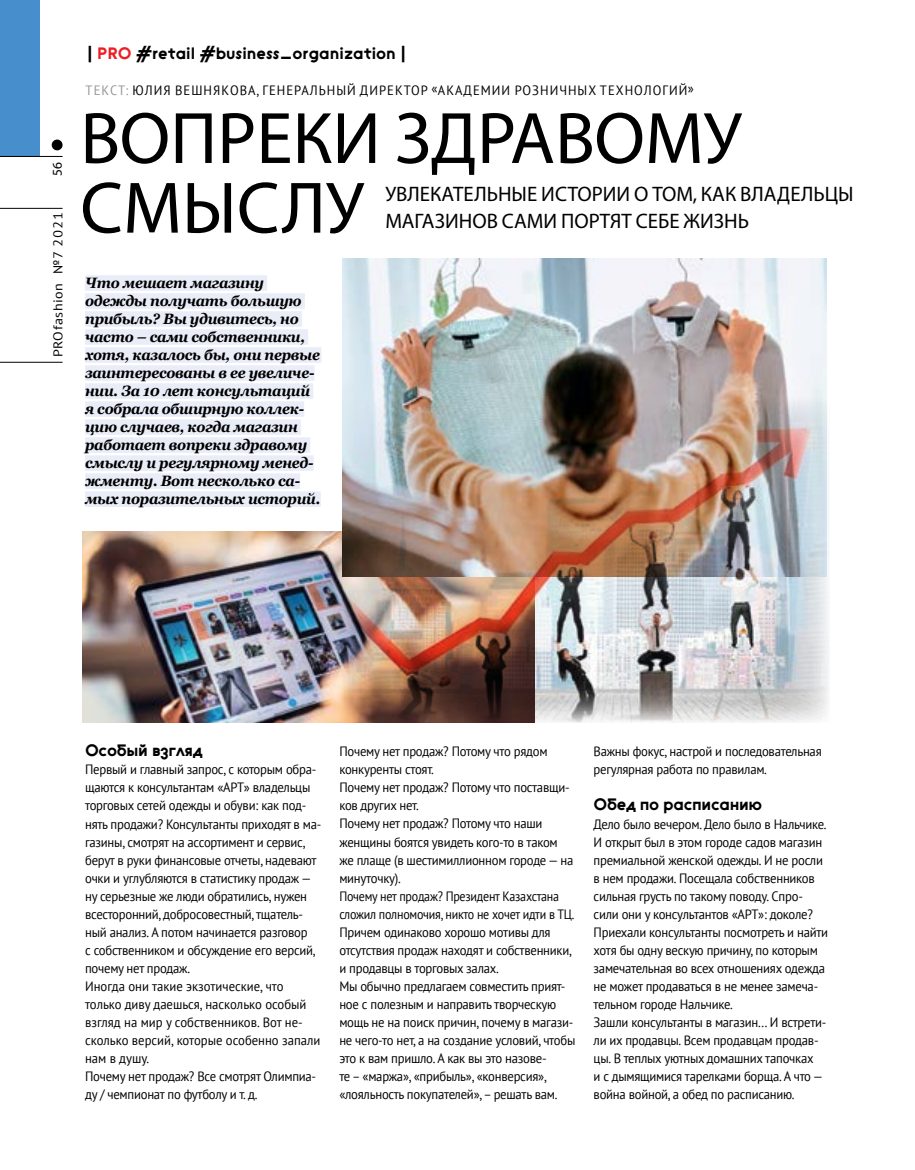
<style>
.page{position:relative;width:915px;height:1170px;background:#fff}
.page>*{position:absolute;margin:0;border:0;box-sizing:border-box;transform-origin:0 0}
.t1{font:73.5px/69.6px "Myriad Pro";color:#000}
.t2{font:21px/27px "Myriad Pro";color:#000}
.t3{font:16.5px "Geometric Sans Serifv 1";color:#000}
.t4{font:16.5px "Geometric Sans Serifv 1";letter-spacing:-.02em;color:#000}
.t5{font:italic 700 15px/18px "Georgia";letter-spacing:-.02em;color:#000;scale:.95 1}
.t6{font:13.5px/18px "PT Sans";letter-spacing:-.02em;color:#000;scale:.94 1}
.t7{font:13.5px "PT Sans";letter-spacing:.08em;color:#000;scale:.94 1}
.t8{font:13.5px "Myriad Pro";color:#000}
.t9{font:12.75px "PT Sans";letter-spacing:.04em;color:#000;scale:1.1 1}
.s1{color:#ed1d24}
.s2{color:#939598}
</style>
<div class="page">
<div style="left:0;top:0;width:40px;height:156px;background:#478ecc"></div>
<hr style="left:0;top:208px;width:63px;height:1px;background:#000">
<hr style="left:0;top:156px;width:63px;height:1px;background:#000">
<hr style="left:0;top:362px;width:63px;height:1px;background:#000">
<div style="left:52px;top:139px;width:11px;height:11px;background:#000;border-radius:50%"></div>
<div style="left:85px;top:275px;width:182px;height:16px;background:#e9edf8"></div>
<div style="left:85px;top:293px;width:220px;height:16px;background:#e9edf8"></div>
<div style="left:85px;top:311px;width:217px;height:16px;background:#e9edf8"></div>
<div style="left:85px;top:329px;width:223px;height:16px;background:#e9edf8"></div>
<div style="left:85px;top:347px;width:236px;height:16px;background:#e9edf8"></div>
<div style="left:85px;top:365px;width:229px;height:16px;background:#e9edf8"></div>
<div style="left:85px;top:383px;width:228px;height:16px;background:#e9edf8"></div>
<div style="left:85px;top:401px;width:219px;height:16px;background:#e9edf8"></div>
<div style="left:85px;top:419px;width:216px;height:16px;background:#e9edf8"></div>
<div style="left:85px;top:437px;width:225px;height:16px;background:#e9edf8"></div>
<div style="left:85px;top:455px;width:228px;height:16px;background:#e9edf8"></div>
<div style="left:85px;top:473px;width:215px;height:16px;background:#e9edf8"></div>
<div style="left:85px;top:491px;width:235px;height:16px;background:#e9edf8"></div>
<img style="left:82px;top:531px;width:260px;height:191px">
<img style="left:342px;top:258px;width:484px;height:140px">
<img style="left:342px;top:398px;width:487px;height:324px">
<p class="t8" style="left:49px;top:176px;width:15px;rotate:-90deg">56</p>
<p class="t9" style="left:50px;top:357px;width:133px;rotate:-90deg">PROfashion №7 2021</p>
<p class="t3" style="left:87px;top:44px;width:319px">| <span class="s1">PRO</span> #retail #business_organization |</p>
<p class="t7" style="left:86px;top:81px;width:648px"><span class="s2">Текст:</span> Юлия Вешнякова, ген еральн ый директор «Академ ии Розн ичн ых Технологий»</p>
<h1 class="t1" style="left:80px;top:102px;width:662px">Вопреки здравому смыслу</h1>
<h2 class="t2" style="left:385px;top:180px;width:470px">Увлекательные истории о том, как владельцы магазинов сами портят себе жизнь</h2>
<p class="t5" style="left:85px;top:273px;width:249px">Что мешает магазину одежды получать большую прибыль? Вы удивитесь, но часто – сами собственники, хотя, казалось бы, они первые заинтересованы в ее увеличе&shy;нии. За 10 лет консультаций я собрала обширную коллек&shy;цию случаев, когда магазин работает вопреки здравому смыслу и регулярному менед&shy;жменту. Вот несколько са&shy;мых поразительных историй.</p>
<p class="t4" style="left:85px;top:741px;width:119px">Особый взгляд</p>
<p class="t6" style="left:85px;top:760px;width:253px">Первый и главный запрос, с которым обра&shy;щаются к консультантам «АРТ» владельцы торговых сетей одежды и обуви: как под&shy;нять продажи? Консультанты приходят в ма&shy;газины, смотрят на ассортимент и сервис, берут в руки финансовые отчеты, надевают очки и углубляются в статистику продаж — ну серьезные же люди обратились, нужен всесторонний, добросовестный, тщатель&shy;ный анализ. А потом начинается разговор<br>с собственником и обсуждение его версий, почему нет продаж.<br>И ногда они такие экзотические, что только диву даешься, насколько особый взгляд на мир у собственников. Вот не&shy;сколько версий, которые особенно запали нам в душу.<br>Почему нет продаж? Все смотрят Олимпиа&shy;ду / чемпионат по футболу и т. д.</p>
<p class="t6" style="left:339px;top:742px;width:252px">Почему нет продаж? Потому что рядом конкуренты стоят.<br>Почему нет продаж? Потому что поставщи&shy;ков других нет.<br>Почему нет продаж? Потому что наши женщины боятся увидеть кого-то в таком же плаще (в шестимиллионном городе — на минуточку).<br>Почему нет продаж? Президент Казахстана сложил полномочия, никто не хочет идти в ТЦ.<br>Причем одинаково хорошо мотивы для отсутствия продаж находят и собственники, и продавцы в торговых залах.<br>Мы обычно предлагаем совместить прият&shy;ное с полезным и направить творческую мощь не на поиск причин, почему в магази&shy;не чего-то нет, а на создание условий, чтобы это к вам пришло. А как вы это назове-<br>те – «маржа», «прибыль», «конверсия», «лояльность покупателей», – решать вам.</p>
<p class="t6" style="left:593px;top:742px;width:244px">Важны фокус, настрой и последовательная регулярная работа по правилам.</p>
<p class="t4" style="left:593px;top:795px;width:170px">Обед по расписанию</p>
<p class="t6" style="left:593px;top:814px;width:251px">Дело было вечером. Дело было в Нальчике.<br>И открыт был в этом городе садов магазин премиальной женской одежды. И не росли в нем продажи. Посещала собственников сильная грусть по такому поводу. Спро&shy;сили они у консультантов «АРТ»: доколе?<br>Приехали консультанты посмотреть и найти хотя бы одну вескую причину, по которым замечательная во всех отношениях одежда не может продаваться в не менее замеча&shy;тельном городе Нальчике.<br>Зашли консультанты в магазин... И встрети&shy;ли их продавцы. Всем продавцам продав&shy;цы. В теплых уютных домашних тапочках<br>и с дымящимися тарелками борща. А что — война войной, а обед по расписанию.</p>
</div>
